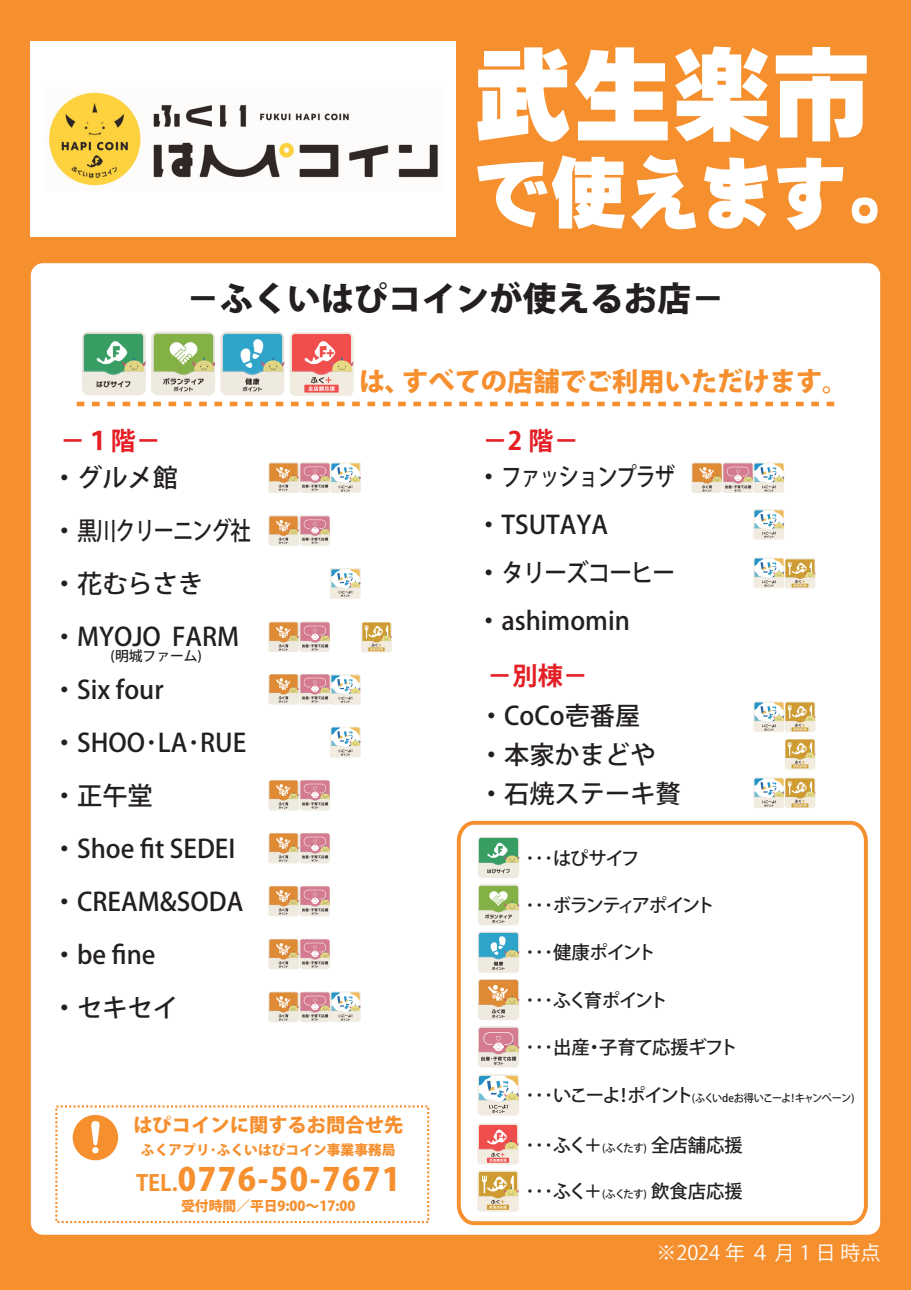
<style>
.page{position:relative;width:911px;height:1290px;background:#f68f2e}
.page>*{position:absolute;margin:0;border:0;box-sizing:border-box;transform-origin:0 0}
.t1{font:99.38px "Heiti EGP Super Bold SJIS";color:#fff}
.t2{font:76.5px "Heiti EGP Super Bold SJIS";color:#fff}
.t3{font:800 33.62px "Koz Go Pro";color:#231f20}
.t4{font:800 31.62px "Koz Go Pro";letter-spacing:.05em;color:#f68f2e}
.t5{font:800 26.25px "Koz Go Pro";color:#f68f2e}
.t6{font:500 25.25px/53.1px "Koz Go Pro";color:#231f20}
.t7{font:500 25.25px/53.1px "Koz Go Pro";letter-spacing:-.05em;color:#231f20}
.t8{font:700 25.25px "Koz Go Pro";color:#e41f25}
.t9{font:19.88px "Koz Go Pro";letter-spacing:.25em;color:#fff}
.t10{font:800 19.25px "Koz Go Pro";color:#f68f2e}
.t11{font:500 18.38px "Koz Go Pro";letter-spacing:-.055em;color:#231f20}
.t12{font:500 18.38px "Koz Go Pro";letter-spacing:-.14em;color:#231f20}
.t13{font:500 18.38px "Koz Go Pro";letter-spacing:-.13em;color:#231f20}
.t14{font:800 13.75px "Koz Go Pro";color:#f68f2e}
.t15{font:500 13.75px "Koz Go Pro";color:#231f20}
.t16{font:500 10.75px "Koz Go Pro";letter-spacing:-.08em;color:#231f20}
.s1{font-weight:700;font-size:22px}
.s2{font-size:18.38px}
.s3{font-size:10.75px}
</style>
<div class="page">
<div style="left:31px;top:263px;width:849px;height:972px;background:#fff;border-radius:12px"></div>
<img style="left:268px;top:515px;width:62px;height:31px">
<img style="left:268px;top:621px;width:62px;height:31px">
<div style="left:55px;top:1105px;width:374px;height:118px;border:2px dashed #f68f2e"></div>
<div style="left:73px;top:1115px;width:45px;height:45px;background:#f68f2e;border-radius:50%"></div>
<svg style="left:91px;top:1121px;width:9px;height:32px"></svg>
<svg style="left:456px;top:820px;width:412px;height:406px"></svg>
<img style="left:478px;top:837px;width:41px;height:41px">
<img style="left:478px;top:884px;width:41px;height:41px">
<img style="left:478px;top:931px;width:41px;height:42px">
<img style="left:478px;top:979px;width:41px;height:41px">
<img style="left:478px;top:1026px;width:41px;height:41px">
<img style="left:691px;top:462px;width:93px;height:31px">
<img style="left:268px;top:674px;width:92px;height:31px">
<img style="left:268px;top:939px;width:62px;height:30px">
<img style="left:268px;top:886px;width:62px;height:30px">
<img style="left:268px;top:833px;width:62px;height:30px">
<img style="left:268px;top:780px;width:62px;height:30px">
<div style="left:31px;top:41px;width:425px;height:196px;background:#fff"></div>
<img style="left:49px;top:92px;width:389px;height:94px">
<svg style="left:77px;top:402px;width:757px;height:4px"></svg>
<img style="left:477px;top:1074px;width:42px;height:41px">
<img style="left:753px;top:509px;width:31px;height:31px">
<img style="left:753px;top:558px;width:62px;height:31px">
<img style="left:753px;top:701px;width:62px;height:31px">
<img style="left:268px;top:462px;width:93px;height:31px">
<img style="left:330px;top:568px;width:30px;height:31px">
<img style="left:330px;top:727px;width:30px;height:30px">
<img style="left:268px;top:991px;width:92px;height:31px">
<img style="left:477px;top:1123px;width:41px;height:41px">
<img style="left:477px;top:1170px;width:41px;height:41px">
<img style="left:82px;top:331px;width:64px;height:64px">
<img style="left:151px;top:331px;width:64px;height:64px">
<img style="left:220px;top:331px;width:64px;height:64px">
<img style="left:290px;top:332px;width:63px;height:64px">
<img style="left:785px;top:739px;width:30px;height:30px">
<img style="left:753px;top:777px;width:62px;height:31px">
<img style="left:361px;top:622px;width:31px;height:30px">
<h1 class="t1" style="left:473px;top:44px;width:399px">武生楽市</h1>
<h2 class="t2" style="left:473px;top:154px;width:434px">で使えます。</h2>
<h3 class="t3" style="left:186px;top:276px;width:540px">－ふくいはぴコインが使えるお店－</h3>
<p class="t8" style="left:60px;top:424px;width:102px">－１階－</p>
<p class="t7" style="left:52px;top:452px;width:200px">・グルメ館<br>・黒川クリーニング社</p>
<p class="t6" style="left:52px;top:558px;width:153px">・花むらさき</p>
<p class="t6" style="left:52px;top:612px;width:189px">・MYOJO FARM</p>
<p class="t15" style="left:111px;top:647px;width:93px">(明城ファーム)</p>
<p class="t6" style="left:52px;top:664px;width:196px">・Six four・SHOO･LA･RUE・正午堂<br>・Shoe fit SEDEI・CREAM&amp;SODA・be fine<br>・セキセイ</p>
<p class="t5" style="left:359px;top:364px;width:491px">は、すべての店舗でご利用いただけます。</p>
<p class="t8" style="left:482px;top:424px;width:98px">－2 階－</p>
<p class="t7" style="left:476px;top:454px;width:200px;line-height:47.9px">・ファッションプラザ・TSUTAYA</p>
<p class="t7" style="left:476px;top:548px;width:201px">・タリーズコーヒー</p>
<p class="t6" style="left:476px;top:595px;width:155px">・ashimomin</p>
<p class="t8" style="left:487px;top:659px;width:102px">－別棟－</p>
<p class="t6" style="left:479px;top:697px;width:178px;line-height:39.2px">・CoCo壱番屋・本家かまどや</p>
<p class="t6" style="left:479px;top:769px;width:203px">・石焼ステーキ贅</p>
<p class="t11" style="left:525px;top:846px;width:115px">･･･はぴサイフ</p>
<p class="t12" style="left:525px;top:893px;width:191px">･･･ボランティアポイント</p>
<p class="t11" style="left:525px;top:941px;width:132px">･･･健康ポイント</p>
<p class="t13" style="left:525px;top:988px;width:144px">･･･ふく育ポイント</p>
<p class="t11" style="left:525px;top:1036px;width:214px">･･･出産・子育て応援ギフト</p>
<p class="t10" style="left:133px;top:1113px;width:271px">はぴコインに関するお問合せ先</p>
<p class="t14" style="left:141px;top:1141px;width:256px">ふくアプリ･ふくいはぴコイン事業事務局</p>
<p class="t4" style="left:136px;top:1159px;width:266px"><span class="s1">TEL.</span>0776-50-7671</p>
<p class="t14" style="left:181px;top:1197px;width:176px">受付時間／平日9:00～17:00</p>
<p class="t16" style="left:525px;top:1091px;width:330px"><span class="s2">･･･いこーよ！ポイント</span>(ふくいdeお得いこーよ！キャンペーン)</p>
<p class="t11" style="left:525px;top:1133px;width:219px">･･･ふく＋<span class="s3">(ふくたす)</span> 全店舗応援</p>
<p class="t11" style="left:525px;top:1180px;width:219px">･･･ふく＋<span class="s3">(ふくたす)</span> 飲食店応援</p>
<p class="t9" style="left:656px;top:1240px;width:225px">※2024年４月1日時点</p>
</div>
